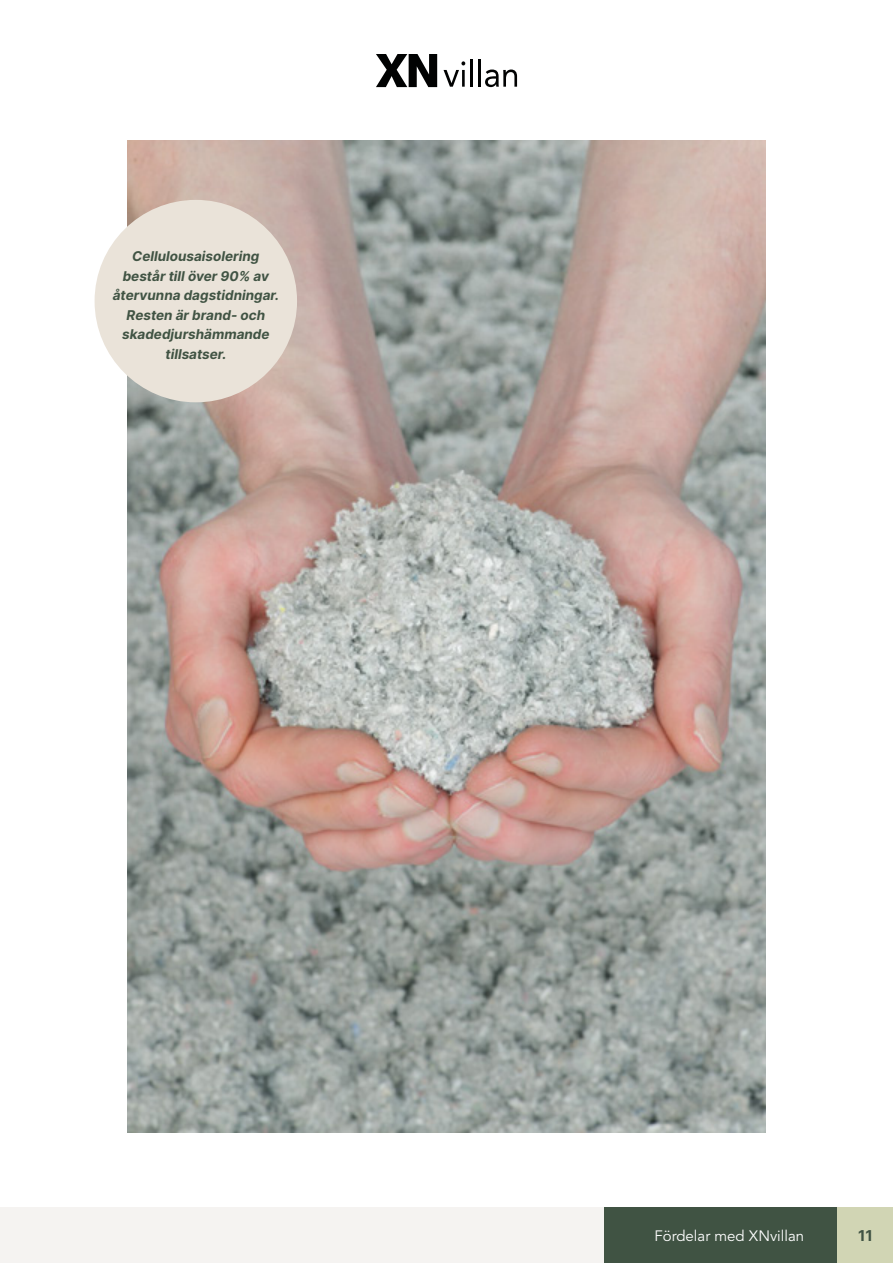
<style>
.page{position:relative;width:893px;height:1263px;background:#fff}
.page>*{position:absolute;margin:0;border:0;box-sizing:border-box;transform-origin:0 0}
.t1{font:15px "Avenir LT Std";color:#fff}
.t2{font:700 15px "Inter";color:#405343}
.t3{font:italic 700 13.5px/19.5px "Inter";color:#405343;text-align:center}
</style>
<div class="page">
<div style="left:0;top:1207px;width:893px;height:56px;background:#f5f3f1"></div>
<div style="left:604px;top:1207px;width:234px;height:56px;background:#405343"></div>
<div style="left:838px;top:1207px;width:55px;height:55px;background:#d1d5b4"></div>
<svg style="left:376px;top:54px;width:61px;height:33px"></svg>
<svg style="left:443px;top:61px;width:22px;height:26px"></svg>
<hr style="left:470px;top:60px;width:3px;height:27px;background:#010202">
<hr style="left:478px;top:60px;width:3px;height:27px;background:#010202">
<svg style="left:485px;top:70px;width:32px;height:17px"></svg>
<img style="left:128px;top:140px;width:637px;height:992px">
<div style="left:95px;top:200px;width:202px;height:202px;background:#eae3d9;border-radius:50%"></div>
<p class="t3" style="left:113px;top:246px;width:168px">Cellulousaisolering består till över 90% av återvunna dagstidningar.<br>Resten är brand- och skadedjurshämmande tillsatser.</p>
<p class="t1" style="left:654px;top:1227px;width:151px">Fördelar med XNvillan</p>
<p class="t2" style="left:858px;top:1224px;width:16px">11</p>
</div>
